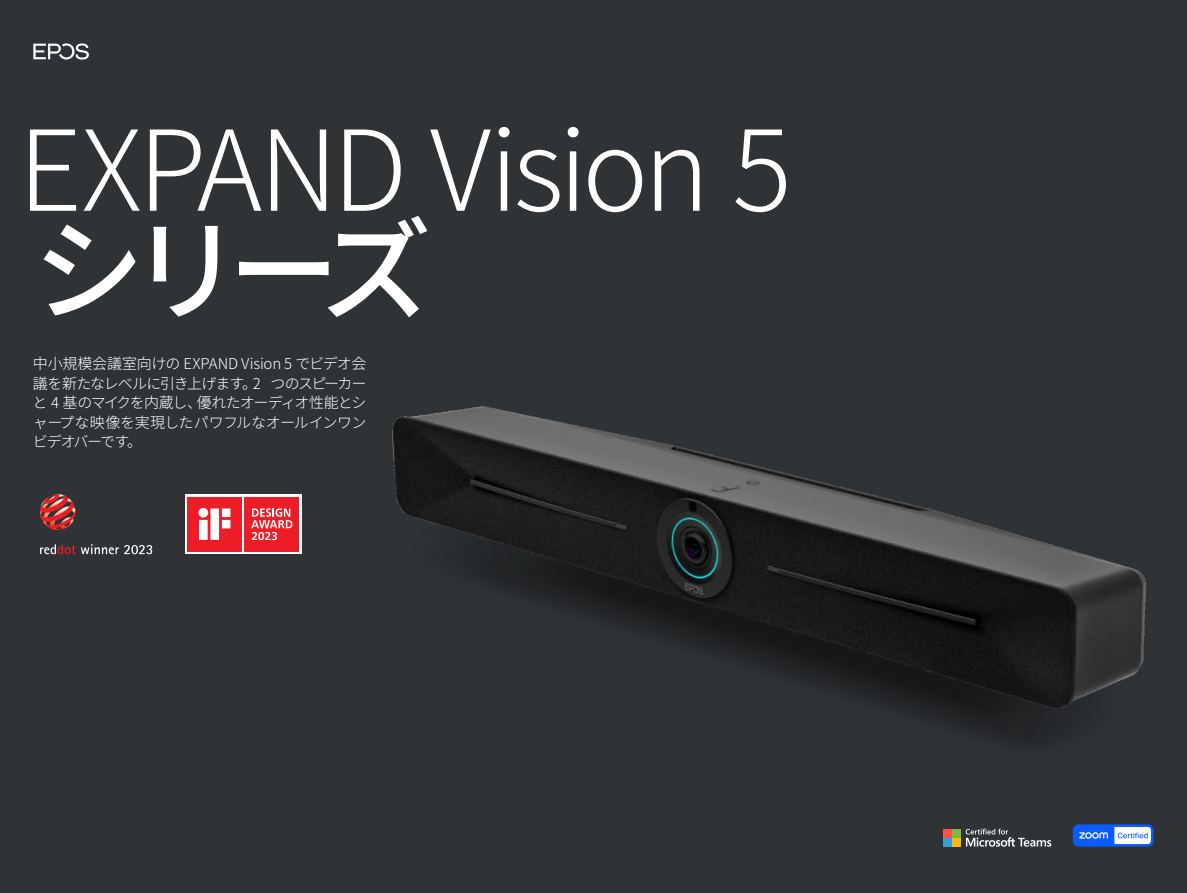
<style>
.page{position:relative;width:1187px;height:893px;background:#fff}
.page>*{position:absolute;margin:0;border:0;box-sizing:border-box;transform-origin:0 0}
.t1{font:300 111.45px "Noto Sans CJ Kjp";letter-spacing:-.045em;color:#fff}
.t2{font:500 111.45px "Noto Sans CJ Kjp";color:#fff}
.t3{font:300 15px/19.5px "Noto Sans CJ Kjp";letter-spacing:-.05em;color:#fff;text-align:justify}
</style>
<div class="page">
<div style="left:0;top:0;width:1186px;height:893px;background:#303336"></div>
<svg style="left:33px;top:43px;width:56px;height:17px"></svg>
<svg style="left:40px;top:544px;width:112px;height:10px"></svg>
<svg style="left:40px;top:494px;width:36px;height:36px"></svg>
<svg style="left:185px;top:494px;width:117px;height:60px"></svg>
<div style="left:188px;top:497px;width:54px;height:54px;background:#ec1d26"></div>
<svg style="left:198px;top:508px;width:32px;height:32px"></svg>
<div style="left:245px;top:497px;width:54px;height:54px;background:#ec1d26"></div>
<svg style="left:251px;top:508px;width:41px;height:32px"></svg>
<img style="left:392px;top:406px;width:762px;height:441px">
<h1 class="t1" style="left:18px;top:107px;width:775px">EXPAND Vision 5</h1>
<h1 class="t2" style="left:33px;top:208px;width:400px">シリーズ</h1>
<p class="t3" style="left:33px;top:354px;width:335px">中小規模会議室向けの EXPAND Vision 5 でビデオ会議を新たなレベルに引き上げます。2 つのスピーカーと 4 基のマイクを内蔵し、優れたオーディオ性能とシャープな映像を実現したパワフルなオールインワンビデオバーです。</p>
</div>
